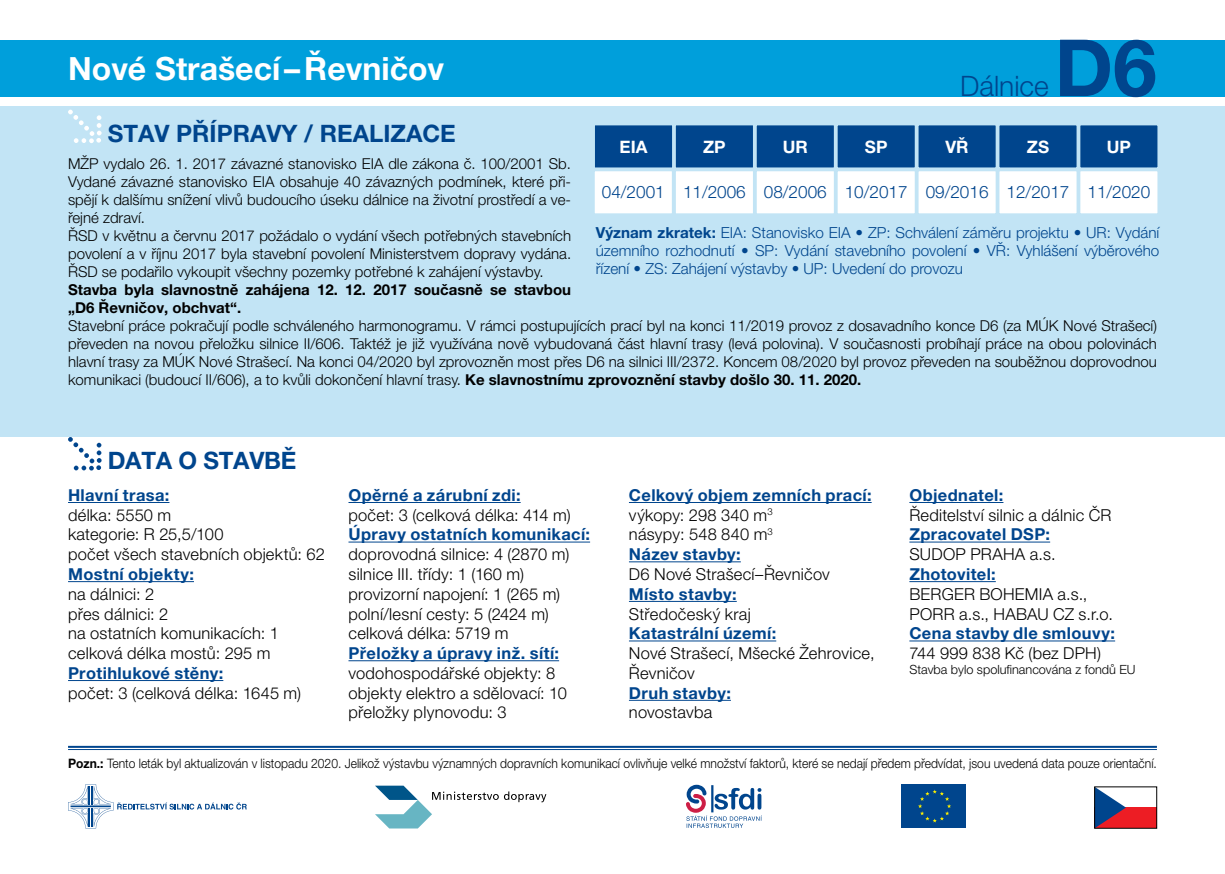
<style>
.page{position:relative;width:1225px;height:874px;background:#fff}
.page>*{position:absolute;margin:0;border:0;box-sizing:border-box;transform-origin:0 0}
.t1{font:700 78.8px "Helvetica Neue LT Pro";color:#00458d}
.t2{font:700 32px "Helvetica Neue LT Pro";color:#fff}
.t3{font:300 28.2px "Helvetica Neue LT Pro";color:#00458d}
.t4{font:700 24px "Helvetica Neue LT Pro";color:#00458d}
.t5{font:300 17.2px "Helvetica Neue LT Pro";color:#00458d}
.t6{font:700 17.2px "Helvetica Neue LT Pro";color:#fff}
.t7{font:300 16.4px/19.8px "Helvetica Neue LT Pro";letter-spacing:.015em;color:#000}
.t8{font:700 16.4px/19.8px "Helvetica Neue LT Pro";letter-spacing:.025em;color:#00458d}
.t9{font:300 15.2px/18.2px "Helvetica Neue LT Pro";color:#00458d;text-align:justify}
.t10{font:300 15px/18px "Helvetica Neue LT Pro";color:#000}
.t11{font:700 15px/18px "Helvetica Neue LT Pro";color:#000}
.t12{font:300 13px "Helvetica Neue LT Pro";color:#000;scale:.93 1}
.t13{font:300 12.6px "Helvetica Neue LT Pro";color:#000}
.s1{font-weight:700}
.s2{font-weight:300;color:#000}
</style>
<div class="page">
<div style="left:0;top:106px;width:1225px;height:331px;background:#c2e4f5"></div>
<svg style="left:68px;top:110px;width:34px;height:33px"></svg>
<div style="left:1079px;top:124px;width:79px;height:44px;background:#00458d"></div>
<div style="left:1078px;top:123px;width:81px;height:46px;border:2px solid #c2e4f5"></div>
<div style="left:917px;top:124px;width:79px;height:44px;background:#00458d"></div>
<div style="left:916px;top:123px;width:81px;height:46px;border:2px solid #c2e4f5"></div>
<div style="left:756px;top:124px;width:79px;height:44px;background:#00458d"></div>
<div style="left:755px;top:123px;width:80px;height:46px;border:2px solid #c2e4f5"></div>
<div style="left:998px;top:124px;width:79px;height:44px;background:#00458d"></div>
<div style="left:997px;top:123px;width:81px;height:46px;border:2px solid #c2e4f5"></div>
<div style="left:836px;top:124px;width:79px;height:44px;background:#00458d"></div>
<div style="left:835px;top:123px;width:81px;height:46px;border:2px solid #c2e4f5"></div>
<div style="left:675px;top:124px;width:79px;height:44px;background:#00458d"></div>
<div style="left:674px;top:123px;width:81px;height:46px;border:2px solid #c2e4f5"></div>
<div style="left:594px;top:124px;width:79px;height:44px;background:#00458d"></div>
<div style="left:593px;top:123px;width:81px;height:46px;border:2px solid #c2e4f5"></div>
<div style="left:1079px;top:170px;width:79px;height:44px;background:#fff"></div>
<div style="left:1078px;top:169px;width:81px;height:46px;border:2px solid #c2e4f5"></div>
<div style="left:917px;top:170px;width:79px;height:44px;background:#fff"></div>
<div style="left:916px;top:169px;width:81px;height:46px;border:2px solid #c2e4f5"></div>
<div style="left:756px;top:170px;width:79px;height:44px;background:#fff"></div>
<div style="left:755px;top:169px;width:80px;height:46px;border:2px solid #c2e4f5"></div>
<div style="left:998px;top:170px;width:79px;height:44px;background:#fff"></div>
<div style="left:997px;top:169px;width:81px;height:46px;border:2px solid #c2e4f5"></div>
<div style="left:836px;top:170px;width:79px;height:44px;background:#fff"></div>
<div style="left:835px;top:169px;width:81px;height:46px;border:2px solid #c2e4f5"></div>
<div style="left:675px;top:170px;width:79px;height:44px;background:#fff"></div>
<div style="left:674px;top:169px;width:81px;height:46px;border:2px solid #c2e4f5"></div>
<div style="left:594px;top:170px;width:79px;height:44px;background:#fff"></div>
<div style="left:593px;top:169px;width:81px;height:46px;border:2px solid #c2e4f5"></div>
<hr style="left:68px;top:745px;width:1089px;height:2px;background:#00458d">
<hr style="left:68px;top:748px;width:1089px;height:1px;background:#00458d">
<hr style="left:68px;top:502px;width:101px;height:1px;background:#00458d">
<hr style="left:68px;top:581px;width:126px;height:1px;background:#00458d">
<hr style="left:68px;top:679px;width:155px;height:1px;background:#00458d">
<hr style="left:348px;top:502px;width:172px;height:1px;background:#00458d">
<hr style="left:348px;top:541px;width:242px;height:1px;background:#00458d">
<hr style="left:348px;top:660px;width:211px;height:1px;background:#00458d">
<hr style="left:629px;top:502px;width:242px;height:1px;background:#00458d">
<hr style="left:629px;top:561px;width:112px;height:1px;background:#00458d">
<hr style="left:629px;top:600px;width:108px;height:1px;background:#00458d">
<hr style="left:629px;top:640px;width:147px;height:1px;background:#00458d">
<hr style="left:629px;top:699px;width:102px;height:1px;background:#00458d">
<hr style="left:909px;top:502px;width:94px;height:1px;background:#00458d">
<hr style="left:909px;top:541px;width:141px;height:1px;background:#00458d">
<hr style="left:909px;top:581px;width:86px;height:1px;background:#00458d">
<hr style="left:909px;top:640px;width:206px;height:1px;background:#00458d">
<div style="left:0;top:40px;width:1225px;height:56px;background:#009fdb"></div>
<svg style="left:68px;top:437px;width:34px;height:33px"></svg>
<div style="left:901px;top:784px;width:65px;height:43px;background:#00458d"></div>
<svg style="left:918px;top:789px;width:33px;height:33px"></svg>
<div style="left:1094px;top:807px;width:62px;height:20px;background:#ed1d24"></div>
<svg style="left:1096px;top:788px;width:30px;height:38px"></svg>
<div style="left:1094px;top:786px;width:63px;height:42px;border:1px solid #000"></div>
<svg style="left:68px;top:784px;width:179px;height:43px"></svg>
<svg style="left:686px;top:784px;width:76px;height:43px"></svg>
<svg style="left:375px;top:785px;width:171px;height:43px"></svg>
<h2 class="t2" style="left:68px;top:48px;width:378px">Nové Strašecí–Řevničov</h2>
<h3 class="t3" style="left:960px;top:69px;width:90px">Dálnice</h3>
<h1 class="t1" style="left:1054px;top:19px;width:104px">D6</h1>
<h3 class="t4" style="left:108px;top:119px;width:350px">STAV PŘÍPRAVY / REALIZACE</h3>
<p class="t6" style="left:619px;top:136px;width:29px">EIA</p>
<p class="t6" style="left:703px;top:136px;width:24px">ZP</p>
<p class="t6" style="left:783px;top:136px;width:27px">UR</p>
<p class="t6" style="left:865px;top:136px;width:24px">SP</p>
<p class="t6" style="left:945px;top:136px;width:25px">VŘ</p>
<p class="t6" style="left:1027px;top:136px;width:24px">ZS</p>
<p class="t6" style="left:1106px;top:136px;width:26px">UP</p>
<p class="t5" style="left:602px;top:182px;width:550px">04/2001 11/2006 08/2006 10/2017 09/2016 12/2017 11/2020</p>
<p class="t10" style="left:68px;top:154px;width:504px">MŽP vydalo 26. 1. 2017 závazné stanovisko EIA dle zákona č. 100/2001 Sb.<br>Vydané závazné stanovisko EIA obsahuje 40 závazných podmínek, které při&shy;spějí k dalšímu snížení vlivů budoucího úseku dálnice na životní prostředí a ve&shy;řejné zdraví.<br>ŘSD v květnu a červnu 2017 požádalo o vydání všech potřebných stavebních povolení a v říjnu 2017 byla stavební povolení Ministerstvem dopravy vydána.<br>ŘSD se podařilo vykoupit všechny pozemky potřebné k zahájení výstavby.</p>
<p class="t11" style="left:68px;top:280px;width:504px">Stavba byla slavnostně zahájena 12. 12. 2017 současně se stavbou „D6 Řevničov, obchvat“.</p>
<p class="t10" style="left:68px;top:316px;width:1090px;text-align:justify">Stavební práce pokračují podle schváleného harmonogramu. V rámci postupujících prací byl na konci 11/2019 provoz z dosavadního konce D6 (za MÚK Nové Strašecí) převeden na novou přeložku silnice II/606. Taktéž je již využívána nově vybudovaná část hlavní trasy (levá polovina). V současnosti probíhají práce na obou polovinách hlavní trasy za MÚK Nové Strašecí. Na konci 04/2020 byl zprovozněn most přes D6 na silnici III/2372. Koncem 08/2020 byl provoz převeden na souběžnou doprovodnou komunikaci (budoucí II/606), a to kvůli dokončení hlavní trasy. <span class="s1">Ke slavnostnímu zprovoznění stavby došlo 30. 11. 2020.</span></p>
<p class="t9" style="left:596px;top:223px;width:565px"><span class="s1">Význam zkratek:</span> EIA: Stanovisko EIA • ZP: Schválení záměru projektu • UR: Vydání územního rozhodnutí • SP: Vydání stavebního povolení • VŘ: Vyhlášení výběrového řízení • ZS: Zahájení výstavby • UP: Uvedení do provozu</p>
<h3 class="t4" style="left:108px;top:445px;width:190px">DATA O STAVBĚ</h3>
<p class="t8" style="left:68px;top:484px;width:103px">Hlavní trasa:</p>
<p class="t7" style="left:68px;top:504px;width:258px">délka: 5550 m<br>kategorie: R 25,5/100<br>počet všech stavebních objektů: 62</p>
<p class="t8" style="left:68px;top:563px;width:127px">Mostní objekty:</p>
<p class="t7" style="left:68px;top:583px;width:212px">na dálnici: 2<br>přes dálnici: 2<br>na ostatních komunikacích: 1 celková délka mostů: 295 m</p>
<p class="t8" style="left:68px;top:662px;width:157px">Protihlukové stěny:</p>
<p class="t7" style="left:68px;top:682px;width:235px">počet: 3 (celková délka: 1645 m)</p>
<p class="t8" style="left:348px;top:484px;width:174px">Opěrné a zárubní zdi:</p>
<p class="t7" style="left:348px;top:504px;width:224px">počet: 3 (celková délka: 414 m)</p>
<p class="t8" style="left:348px;top:524px;width:243px">Úpravy ostatních komunikací:</p>
<p class="t7" style="left:348px;top:544px;width:222px">doprovodná silnice: 4 (2870 m) silnice III. třídy: 1 (160 m) provizorní napojení: 1 (265 m) polní/lesní cesty: 5 (2424 m) celková délka: 5719 m</p>
<p class="t8" style="left:348px;top:642px;width:212px">Přeložky a úpravy inž. sítí:</p>
<p class="t7" style="left:348px;top:662px;width:220px">vodohospodářské objekty: 8 objekty elektro a sdělovací: 10 přeložky plynovodu: 3</p>
<p class="t8" style="left:629px;top:484px;width:244px">Celkový objem zemních prací: <span class="s2">výkopy: 298 340 m</span><sup>3<br></sup><span class="s2">násypy: 548 840 m</span><sup>3<br></sup>Název stavby:</p>
<p class="t7" style="left:629px;top:563px;width:202px">D6 Nové Strašecí–Řevničov</p>
<p class="t8" style="left:629px;top:583px;width:109px">Místo stavby:</p>
<p class="t7" style="left:629px;top:603px;width:123px">Středočeský kraj</p>
<p class="t8" style="left:629px;top:623px;width:149px">Katastrální území:</p>
<p class="t7" style="left:629px;top:642px;width:247px">Nové Strašecí, Mšecké Žehrovice,<br>Řevničov</p>
<p class="t8" style="left:629px;top:682px;width:103px">Druh stavby:</p>
<p class="t7" style="left:629px;top:702px;width:85px">novostavba</p>
<p class="t8" style="left:909px;top:484px;width:96px">Objednatel:</p>
<p class="t7" style="left:909px;top:504px;width:204px">Ředitelství silnic a dálnic ČR</p>
<p class="t8" style="left:909px;top:524px;width:142px">Zpracovatel DSP:</p>
<p class="t7" style="left:909px;top:544px;width:148px">SUDOP PRAHA a.s.</p>
<p class="t8" style="left:909px;top:563px;width:88px">Zhotovitel:</p>
<p class="t7" style="left:909px;top:583px;width:205px">BERGER BOHEMIA a.s.,<br>PORR a.s., HABAU CZ s.r.o.</p>
<p class="t8" style="left:909px;top:623px;width:207px">Cena stavby dle smlouvy:</p>
<p class="t7" style="left:909px;top:642px;width:193px">744 999 838 Kč (bez DPH)</p>
<p class="t13" style="left:909px;top:661px;width:228px">Stavba bylo spolufinancována z fondů EU</p>
<p class="t12" style="left:68px;top:755px;width:1172px"><span class="s1">Pozn.:</span> Tento leták byl aktualizován v listopadu 2020. Jelikož výstavbu významných dopravních komunikací ovlivňuje velké množství faktorů, které se nedají předem předvídat, jsou uvedená data pouze orientační.</p>
</div>
